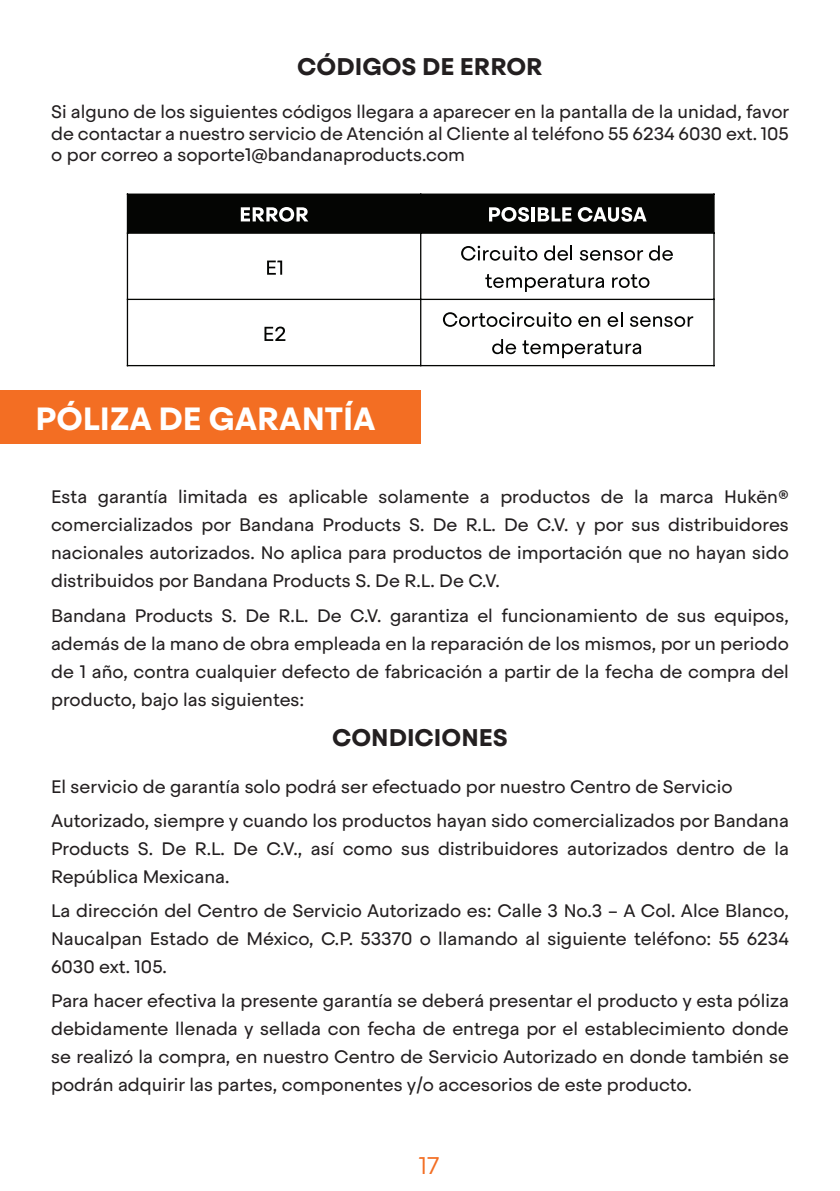
<style>
.page{position:relative;width:840px;height:1191px;background:#fff}
.page>*{position:absolute;margin:0;border:0;box-sizing:border-box;transform-origin:0 0}
.BoldNumbers{font:700 32px "Steradian";color:#fff}
.Subtitulos{font:700 24px "Steradian";color:#231f20}
.t1{font:300 24px "Steradian";color:#f36e23}
.Parrafo{font:18px/28px "Steradian";color:#231f20;text-align:justify}
</style>
<div class="page">
<div style="left:0;top:390px;width:420px;height:54px;background:#f36e23"></div>
<div style="left:127px;top:194px;width:293px;height:39px;background:#040503"></div>
<div style="left:420px;top:194px;width:293px;height:39px;background:#040503"></div>
<svg style="left:241px;top:207px;width:67px;height:15px"></svg>
<svg style="left:489px;top:207px;width:39px;height:15px"></svg>
<hr style="left:531px;top:207px;width:3px;height:14px;background:#fff">
<svg style="left:537px;top:207px;width:34px;height:14px"></svg>
<svg style="left:577px;top:207px;width:69px;height:15px"></svg>
<svg style="left:267px;top:260px;width:15px;height:15px"></svg>
<svg style="left:461px;top:246px;width:76px;height:15px"></svg>
<svg style="left:544px;top:245px;width:28px;height:16px"></svg>
<svg style="left:579px;top:250px;width:63px;height:11px"></svg>
<svg style="left:648px;top:245px;width:24px;height:16px"></svg>
<svg style="left:485px;top:274px;width:118px;height:18px"></svg>
<svg style="left:612px;top:274px;width:37px;height:14px"></svg>
<svg style="left:264px;top:326px;width:21px;height:15px"></svg>
<svg style="left:442px;top:312px;width:129px;height:15px"></svg>
<svg style="left:578px;top:316px;width:22px;height:11px"></svg>
<svg style="left:607px;top:312px;width:15px;height:15px"></svg>
<svg style="left:630px;top:316px;width:62px;height:11px"></svg>
<svg style="left:492px;top:339px;width:24px;height:15px"></svg>
<svg style="left:522px;top:340px;width:118px;height:18px"></svg>
<hr style="left:420px;top:193px;width:1px;height:173px;background:#040503">
<hr style="left:127px;top:232px;width:587px;height:2px;background:#040503">
<hr style="left:127px;top:299px;width:587px;height:1px;background:#040503">
<hr style="left:127px;top:193px;width:1px;height:173px;background:#040503">
<hr style="left:713px;top:193px;width:1px;height:173px;background:#040503">
<hr style="left:127px;top:193px;width:587px;height:2px;background:#040503">
<hr style="left:127px;top:365px;width:587px;height:1px;background:#040503">
<p class="Subtitulos" style="left:297px;top:52px;width:247px">CÓDIGOS DE ERROR</p>
<p class="Parrafo" style="left:51px;top:101px;width:739px;line-height:21.6px">Si alguno de los siguientes códigos llegara a aparecer en la pantalla de la unidad, favor de contactar a nuestro servicio de Atención al Cliente al teléfono 55 6234 6030 ext. 105 o por correo a soporte1@bandanaproducts.com</p>
<p class="BoldNumbers" style="left:35px;top:398px;width:341px">PÓLIZA DE GARANTÍA</p>
<p class="Parrafo" style="left:51px;top:483px;width:739px">Esta garantía limitada es aplicable solamente a productos de la marca Hukën® comercializados por Bandana Products S. De R.L. De C.V. y por sus distribuidores nacionales autorizados. No aplica para productos de importación que no hayan sido distribuidos por Bandana Products S. De R.L. De C.V.</p>
<p class="Parrafo" style="left:51px;top:601px;width:739px">Bandana Products S. De R.L. De C.V. garantiza el funcionamiento de sus equipos, además de la mano de obra empleada en la reparación de los mismos, por un periodo de 1 año, contra cualquier defecto de fabricación a partir de la fecha de compra del producto, bajo las siguientes:</p>
<p class="Subtitulos" style="left:332px;top:723px;width:177px">CONDICIONES</p>
<p class="Parrafo" style="left:51px;top:772px;width:682px">El servicio de garantía solo podrá ser efectuado por nuestro Centro de Servicio</p>
<p class="Parrafo" style="left:51px;top:806px;width:739px">Autorizado, siempre y cuando los productos hayan sido comercializados por Bandana Products S. De R.L. De C.V., así como sus distribuidores autorizados dentro de la República Mexicana.</p>
<p class="Parrafo" style="left:51px;top:896px;width:738px">La dirección del Centro de Servicio Autorizado es: Calle 3 No.3 – A Col. Alce Blanco, Naucalpan Estado de México, C.P. 53370 o llamando al siguiente teléfono: 55 6234<br>6030 ext. 105.</p>
<p class="Parrafo" style="left:51px;top:986px;width:739px">Para hacer efectiva la presente garantía se deberá presentar el producto y esta póliza debidamente llenada y sellada con fecha de entrega por el establecimiento donde se realizó la compra, en nuestro Centro de Servicio Autorizado en donde también se podrán adquirir las partes, componentes y/o accesorios de este producto.</p>
<h2 class="t1" style="left:418px;top:1151px;width:22px">17</h2>
</div>
